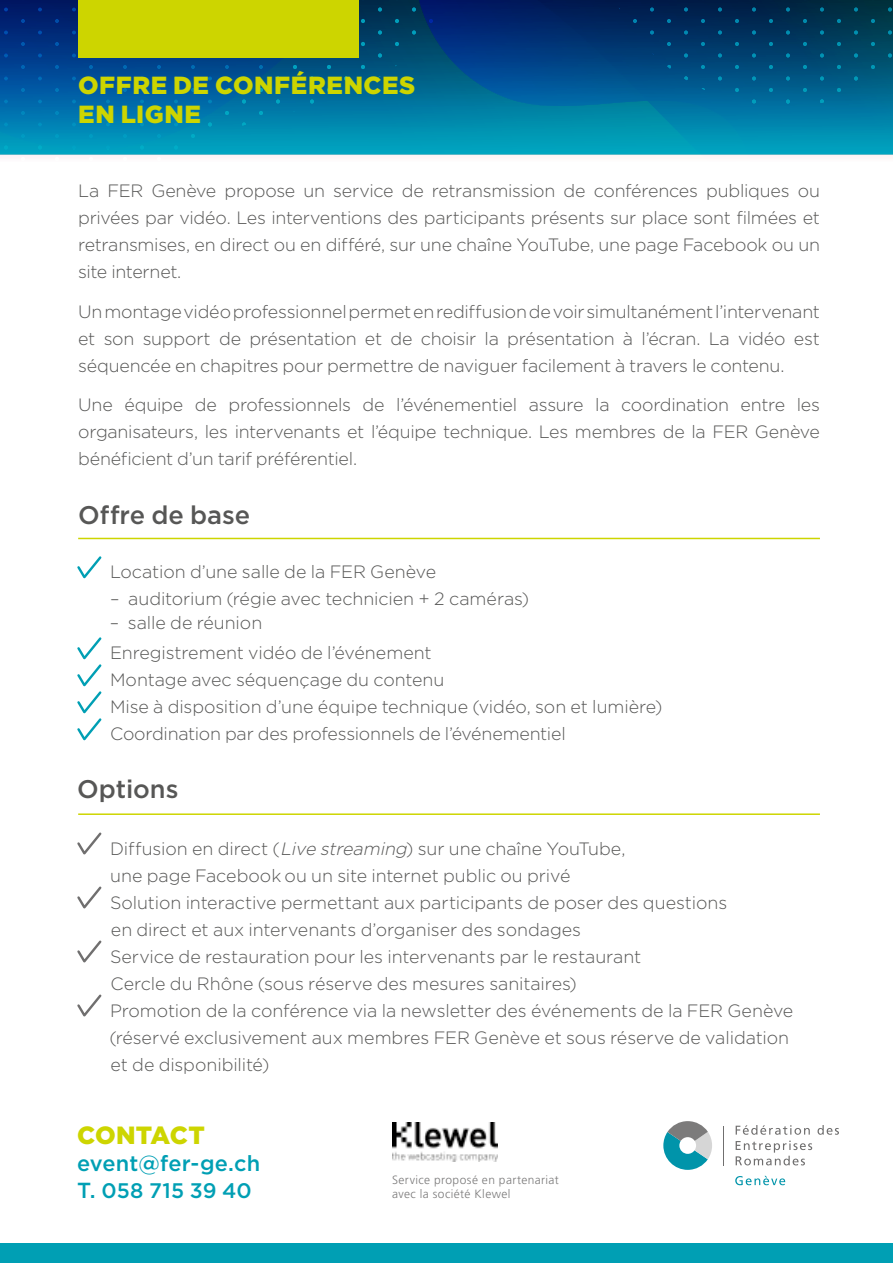
<style>
.page{position:relative;width:893px;height:1263px;background:#fff}
.page>*{position:absolute;margin:0;border:0;box-sizing:border-box;transform-origin:0 0}
.t1{font:500 25.5px "Gotham HTF";color:#575756}
.t2{font:900 24.9px "Gotham HTF";color:#cdd500}
.t3{font:900 24.75px/28.3px "Gotham HTF";letter-spacing:.025em;color:#cdd500}
.t4{font:500 21.75px "Gotham HTF";letter-spacing:.005em;color:#009fb4}
.t5{font:500 21px "Gotham HTF";letter-spacing:.01em;color:#009fb4}
.t6{font:300 17.85px/27px "Gotham HTF";letter-spacing:-.005em;color:#575756}
.t7{font:300 12px/14.1px "Frutiger LT Std";letter-spacing:.035em;color:#7c7b7b}
.s1{font-style:italic}
.s2{font-size:21.75px}
</style>
<div class="page">
<svg style="left:0;top:154px;width:893px;height:4px"></svg>
<svg style="left:0;top:0;width:893px;height:154px;background:#00608f"></svg>
<div style="left:0;top:1243px;width:893px;height:20px;background:#009fb4"></div>
<svg style="left:77px;top:556px;width:25px;height:23px"></svg>
<svg style="left:77px;top:637px;width:25px;height:104px"></svg>
<hr style="left:78px;top:538px;width:742px;height:1px;background:#cdd500">
<svg style="left:77px;top:832px;width:25px;height:23px"></svg>
<svg style="left:77px;top:886px;width:25px;height:23px"></svg>
<svg style="left:77px;top:940px;width:25px;height:23px"></svg>
<svg style="left:77px;top:994px;width:25px;height:23px"></svg>
<hr style="left:78px;top:813px;width:742px;height:2px;background:#cdd500">
<div style="left:78px;top:0;width:280px;height:57px;background:#cdd500"></div>
<svg style="left:735px;top:1176px;width:50px;height:9px"></svg>
<svg style="left:663px;top:1121px;width:49px;height:49px"></svg>
<svg style="left:736px;top:1125px;width:103px;height:40px"></svg>
<hr style="left:723px;top:1126px;width:1px;height:39px;background:#706f6f">
<img style="left:392px;top:1122px;width:105px;height:39px">
<h3 class="t3" style="left:78px;top:71px;width:339px">OFFRE DE CONFÉRENCES<br>EN LIGNE</h3>
<p class="t6" style="left:78px;top:177px;width:743px;text-align:justify">La FER Genève propose un service de retransmission de conférences publiques ou privées par vidéo. Les interventions des participants présents sur place sont filmées et retransmises, en direct ou en différé, sur une chaîne YouTube, une page Facebook ou un site internet.</p>
<p class="t6" style="left:78px;top:298px;width:743px;text-align:justify">Un montage vidéo professionnel permet en rediffusion de voir simultanément l’intervenant et son support de présentation et de choisir la présentation à l’écran. La vidéo est séquencée en chapitres pour permettre de naviguer facilement à travers le contenu.</p>
<p class="t6" style="left:78px;top:391px;width:743px;text-align:justify">Une équipe de professionnels de l’événementiel assure la coordination entre les organisateurs, les intervenants et l’équipe technique. Les membres de la FER Genève bénéficient d’un tarif préférentiel.</p>
<h1 class="t1" style="left:78px;top:500px;width:173px">Offre de base</h1>
<p class="t6" style="left:110px;top:558px;width:328px">Location d’une salle de la FER Genève</p>
<p class="t6" style="left:110px;top:585px;width:420px">– auditorium (régie avec technicien + 2 caméras)</p>
<p class="t6" style="left:110px;top:608px;width:323px;line-height:30px">– salle de réunion<br>Enregistrement vidéo de l’événement</p>
<p class="t6" style="left:110px;top:666px;width:554px">Montage avec séquençage du contenu<br>Mise à disposition d’une équipe technique (vidéo, son et lumière)<br>Coordination par des professionnels de l’événementiel</p>
<h1 class="t1" style="left:77px;top:774px;width:103px">Options</h1>
<p class="t6" style="left:109px;top:834px;width:685px">Diffusion en direct (<span class="s1">Live streaming</span>) sur une chaîne YouTube,<br>une page Facebook ou un site internet public ou privé<br>Solution interactive permettant aux participants de poser des questions<br>en direct et aux intervenants d’organiser des sondages<br>Service de restauration pour les intervenants par le restaurant<br>Cercle du Rhône (sous réserve des mesures sanitaires)<br>Promotion de la conférence via la newsletter des événements de la FER Genève (réservé exclusivement aux membres FER Genève et sous réserve de validation et de disponibilité)</p>
<h2 class="t2" style="left:77px;top:1121px;width:129px">CONTACT</h2>
<p class="t4" style="left:77px;top:1151px;width:185px">event@fer-ge.ch</p>
<p class="t5" style="left:77px;top:1179px;width:176px"><span class="s2">T.</span> 058 715 39 40</p>
<p class="t7" style="left:392px;top:1173px;width:168px">Service proposé en partenariat avec la société Klewel</p>
</div>
